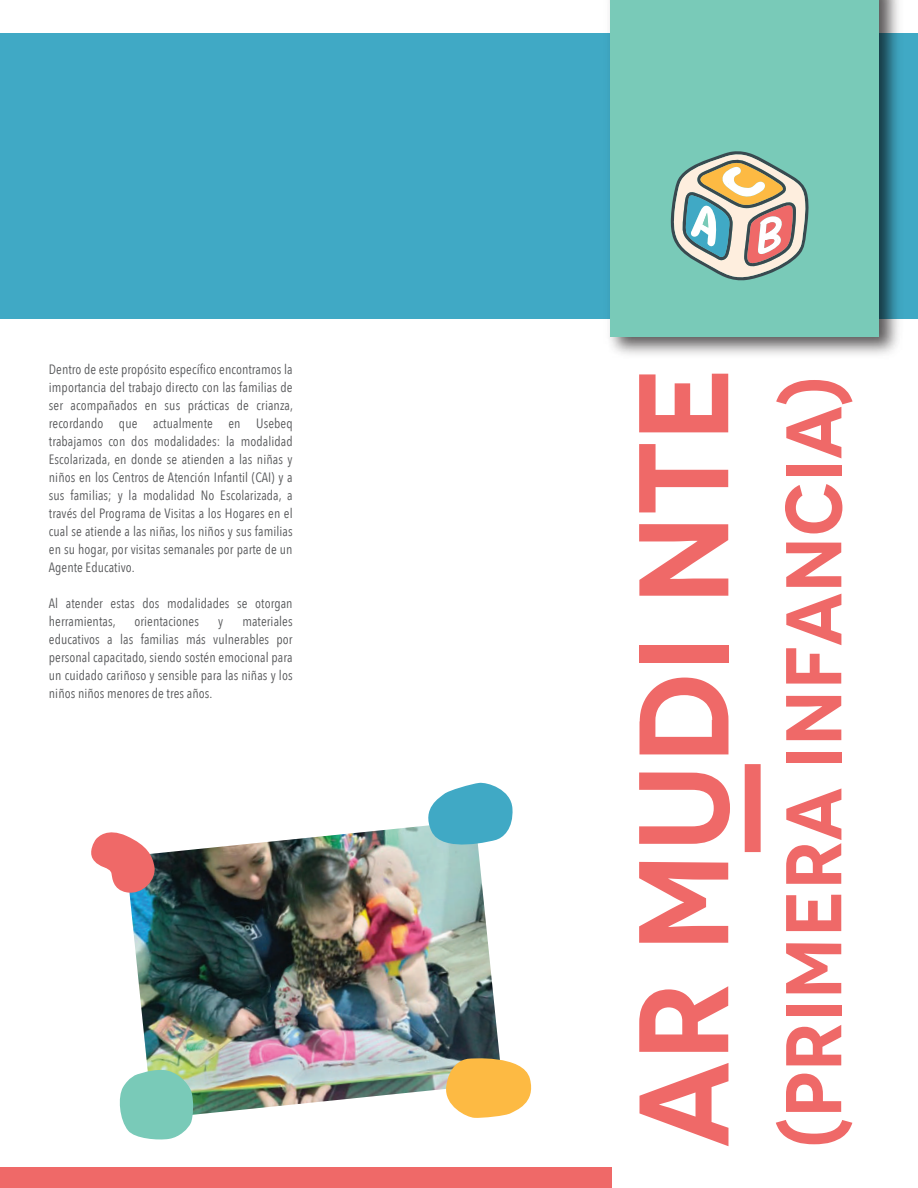
<style>
.page{position:relative;width:918px;height:1188px;background:#fff}
.page>*{position:absolute;margin:0;border:0;box-sizing:border-box;transform-origin:0 0}
.t1{font:600 127.35px "Novecento";color:#ef6968}
.t2{font:600 78.9px "Novecento";color:#ef6968}
.t3{font:13.5px/18px "Avenir Next Condensed";letter-spacing:.005em;color:#57585a;text-align:justify}
</style>
<div class="page">
<div style="left:0;top:33px;width:918px;height:286px;background:#40a9c5"></div>
<div style="left:0;top:1167px;width:612px;height:21px;background:#ef6968"></div>
<div style="left:745px;top:764px;width:16px;height:88px;background:#ef6968"></div>
<img style="left:609px;top:0;width:290px;height:355px">
<div style="left:610px;top:0;width:269px;height:336px;background:#79cab8"></div>
<img style="left:129px;top:826px;width:371px;height:289px">
<svg style="left:91px;top:827px;width:65px;height:68px"></svg>
<svg style="left:444px;top:1054px;width:88px;height:64px"></svg>
<svg style="left:421px;top:782px;width:92px;height:72px"></svg>
<svg style="left:119px;top:1069px;width:75px;height:71px;background:#90d1bf"></svg>
<svg style="left:671px;top:151px;width:138px;height:130px"></svg>
<p class="t3" style="left:49px;top:359px;width:246px">Dentro de este propósito específico encontramos la importancia del trabajo directo con las familias de ser acompañados en sus prácticas de crianza, recordando que actualmente en Usebeq trabajamos con dos modalidades: la modalidad Escolarizada, en donde se atienden a las niñas y niños en los Centros de Atención Infantil (CAI) y a sus familias; y la modalidad No Escolarizada, a través del Programa de Visitas a los Hogares en el cual se atiende a las niñas, los niños y sus familias en su hogar, por visitas semanales por parte de un Agente Educativo.</p>
<p class="t3" style="left:49px;top:593px;width:245px">Al atender estas dos modalidades se otorgan herramientas,</p>
<p class="t3" style="left:49px;top:611px;width:245px;text-indent:193px">materiales educativos a las familias más vulnerables por personal capacitado, siendo sostén emocional para un cuidado cariñoso y sensible para las niñas y los niños niños menores de tres años.</p>
<p class="t3" style="left:134px;top:611px;width:66px">orientaciones</p>
<p class="t3" style="left:218px;top:611px;width:7px">y</p>
<h1 class="t1" style="left:606px;top:1147px;width:783px;rotate:-90deg">Ar mudi nte</h1>
<h2 class="t2" style="left:765px;top:1147px;width:772px;rotate:-90deg">(primera infancia)</h2>
</div>
